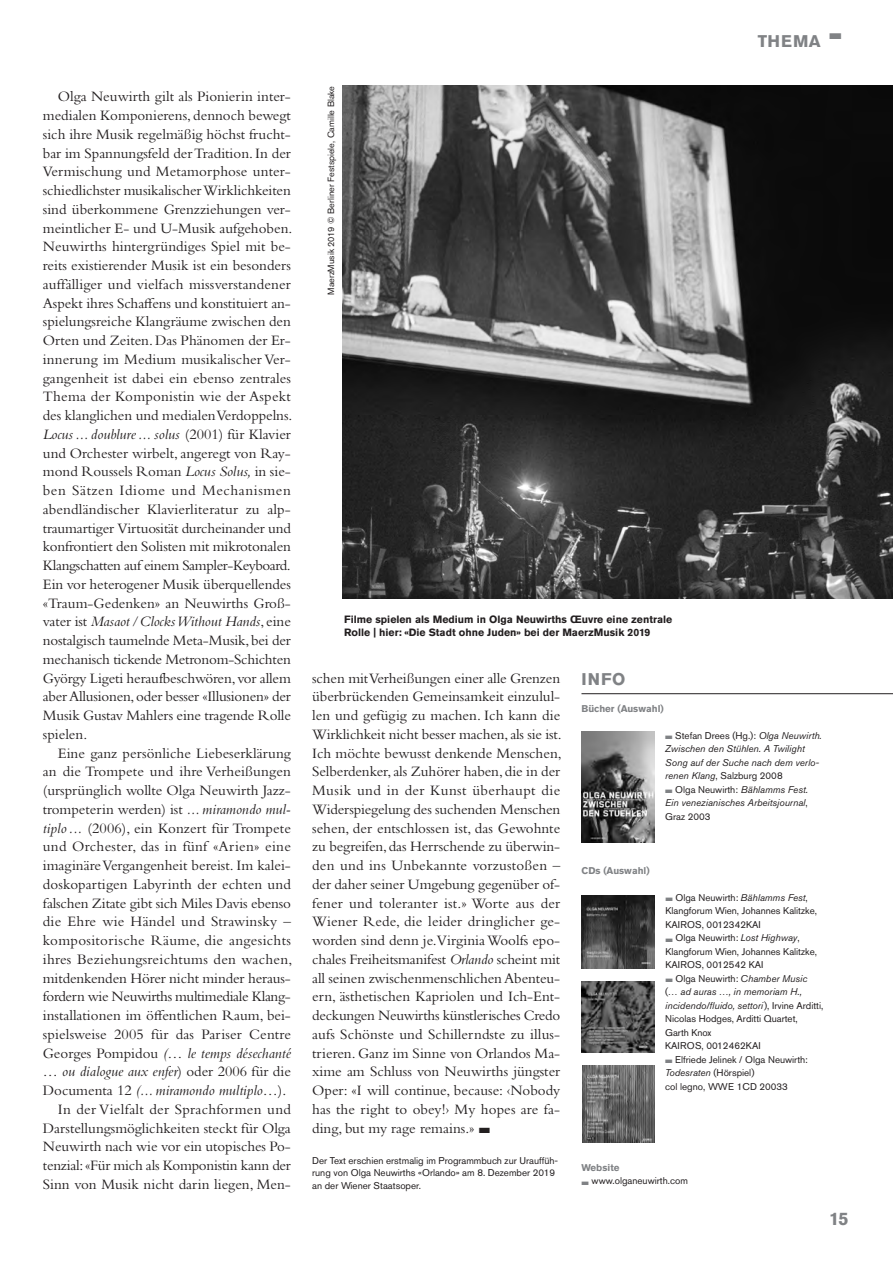
<style>
.page{position:relative;width:893px;height:1263px;background:#fff}
.page>*{position:absolute;margin:0;border:0;box-sizing:border-box;transform-origin:0 0}
.t1{font:700 18px "Akzidenz Grotesk Pro";color:#808285}
.t2{font:700 16.8px "Akzidenz Grotesk Pro";letter-spacing:.06em;color:#808285}
.t3{font:15px/18.8px "Bembo Std";color:#231f20;text-align:justify}
.t4{font:15px "Bembo Std";letter-spacing:.02em;color:#231f20}
.t5{font:italic 15px "Bembo Std";color:#231f20}
.t6{font:15px "Bembo Std";letter-spacing:-.025em;color:#231f20}
.t7{font:700 10.5px/13.5px "Akzidenz Grotesk Pro";color:#231f20}
.t8{font:9.75px/13.5px "Akzidenz Grotesk Pro";color:#231f20}
.t9{font:italic 9.75px/13.5px "Akzidenz Grotesk Pro";color:#231f20}
.t10{font:700 9.75px "Akzidenz Grotesk Pro";color:#808285}
.t11{font:9px "Akzidenz Grotesk Pro";color:#231f20}
.s1{font-style:italic}
.s2{font-style:normal}
.s3{color:#808285}
</style>
<div class="page">
<img style="left:342px;top:85px;width:551px;height:514px">
<hr style="left:581px;top:693px;width:312px;height:1px;background:#231f20">
<img style="left:581px;top:731px;width:73px;height:111px">
<img style="left:581px;top:981px;width:74px;height:71px">
<img style="left:581px;top:896px;width:74px;height:73px">
<img style="left:582px;top:1065px;width:73px;height:77px">
<p class="t3" style="left:43px;top:89px;width:251px;text-indent:15px">Olga Neuwirth gilt als Pionierin inter&shy;medialen Komponierens, dennoch bewegt sich ihre Musik regelmäßig höchst frucht&shy;bar im Spannungsfeld der Tradition. In der Vermischung und Metamorphose unter&shy;schiedlichster musikalischer Wirklichkeiten sind überkommene Grenzziehungen ver&shy;meintlicher E- und U-Musik aufgehoben.<br>Neuwirths hintergründiges Spiel mit be&shy;reits existierender Musik ist ein besonders auffälliger und vielfach missverstandener Aspekt ihres Schaffens und konstituiert an&shy;spielungsreiche Klangräume zwischen den Orten und Zeiten. Das Phänomen der Er&shy;innerung im Medium musikalischer Ver&shy;gangenheit ist dabei ein ebenso zentrales Thema der Komponistin wie der Aspekt des klanglichen und medialen Verdoppelns.<br><span class="s1">Locus ... doublure ... solus</span> (2001) für Klavier und Orchester wirbelt, angeregt von Ray&shy;mond Roussels Roman <span class="s1">Locus Solus,</span> in sie&shy;ben Sätzen Idiome und Mechanismen abendländischer Klavierliteratur zu alp&shy;traumartiger Virtuosität durcheinander und konfrontiert den Solisten mit mikrotonalen Klangschatten auf einem Sampler-Keyboard.<br>Ein vor heterogener Musik überquellendes «Traum-Gedenken» an Neuwirths Groß&shy;vater ist <span class="s1">Masaot/Clocks Without Hands</span>, eine nostalgisch taumelnde Meta-Musik, bei der mechanisch tickende Metronom-Schichten György Ligeti heraufbeschwören, vor allem aber Allusionen, oder besser «Illusionen» der Musik Gustav Mahlers eine tragende Rolle spielen.</p>
<p class="t3" style="left:58px;top:745px;width:235px">Eine ganz persönliche Liebeserklärung</p>
<p class="t3" style="left:43px;top:764px;width:250px">an die Trompete und ihre Verheißungen</p>
<p class="t3" style="left:43px;top:782px;width:250px">(ur sprüng lich wollte Olga Neuwirth Jazz-</p>
<p class="t3" style="left:43px;top:801px;width:250px">trompeterin werden) ist <span class="s1">...miramondo mul-</span></p>
<p class="t3" style="left:43px;top:820px;width:250px"><span class="s1">tiplo...</span> (2006), ein Konzert für Trompete</p>
<p class="t4" style="left:43px;top:841px;width:250px">und Orchester, das in fünf «Arien» eine</p>
<p class="t3" style="left:43px;top:857px;width:250px">imaginäre Vergangenheit bereist. Im kalei-</p>
<p class="t3" style="left:43px;top:876px;width:250px">doskopartigen Labyrinth der echten und</p>
<p class="t3" style="left:43px;top:895px;width:250px">falschen Zitate gibt sich Miles Davis ebenso</p>
<p class="t3" style="left:43px;top:914px;width:250px">die Ehre wie Händel und Strawins ky –</p>
<p class="t4" style="left:43px;top:935px;width:250px">kompositorische Räume, die angesichts</p>
<p class="t4" style="left:43px;top:954px;width:251px">ihres Beziehungsreichtums den wachen,</p>
<p class="t3" style="left:43px;top:970px;width:250px">mitdenkenden Hörer nicht minder heraus-</p>
<p class="t6" style="left:43px;top:991px;width:249px">fordern wie Neuwirths multimediale Klang -</p>
<p class="t3" style="left:43px;top:1007px;width:250px">instal la tio nen im öffentlichen Raum, bei-</p>
<p class="t3" style="left:43px;top:1026px;width:250px">spielsweise 2005 für das Pariser Centre</p>
<p class="t5" style="left:43px;top:1047px;width:250px"><span class="s2">Georges Pompi dou</span> (… le temps désechanté</p>
<p class="t5" style="left:43px;top:1066px;width:250px">… ou dialogue aux enfer<span class="s2">) oder 2006 für die</span></p>
<p class="t5" style="left:43px;top:1085px;width:245px"><span class="s2">Documenta 12</span> (... miramondo multiplo…<span class="s2">).</span></p>
<p class="t4" style="left:58px;top:1104px;width:235px">In der Vielfalt der Sprachformen und</p>
<p class="t3" style="left:43px;top:1120px;width:250px">Darstellungsmöglichkeiten steckt für Olga</p>
<p class="t3" style="left:43px;top:1139px;width:250px">Neuwirth nach wie vor ein utopisches Po-</p>
<p class="t3" style="left:43px;top:1157px;width:250px">tenzial: «Für mich als Komponistin kann der</p>
<p class="t3" style="left:43px;top:1176px;width:250px">Sinn von Musik nicht darin liegen, Men-</p>
<p class="t11" style="left:328px;top:295px;width:210px;rotate:-90deg">MaerzMusik 2019 © Berliner Festspiele, Camille Blake</p>
<p class="t2" style="left:758px;top:35px;width:86px">THEMA ■</p>
<p class="t7" style="left:344px;top:613px;width:330px">Filme spielen als Medium in Olga Neuwirths Œuvre eine zentrale<br>Rolle | hier: «Die Stadt ohne Juden» bei der MaerzMusik 2019</p>
<p class="t3" style="left:312px;top:670px;width:251px">schen mit Verheißungen einer alle Grenzen überbrückenden Gemeinsamkeit einzulul&shy;len und gefügig zu machen. Ich kann die Wirklichkeit nicht besser machen, als sie ist.<br>Ich möchte bewusst denkende Menschen, Selberdenker, als Zuhörer haben, die in der Musik und in der Kunst überhaupt die Widerspiegelung des suchenden Menschen sehen, der entschlossen ist, das Gewohnte zu begreifen, das Herrschende zu überwin&shy;den und ins Unbekannte vorzustoßen – der daher seiner Umgebung gegenüber of&shy;fener und toleranter ist.» Worte aus der Wiener Rede, die leider dringlicher ge&shy;worden sind denn je.Virginia Woolfs epo&shy;chales Freiheitsmanifest <span class="s1">Orlando</span> scheint mit all seinen zwischenmenschlichen Abenteu&shy;ern, ästhetischen Kapriolen und Ich-Ent&shy;deckungen Neuwirths künstlerisches Credo aufs Schönste und Schillerndste zu illus&shy;trieren. Ganz im Sinne von Orlandos Ma&shy;xime am Schluss von Neuwirths jüngster Oper: «I will continue, because: ‹Nobody has the right to obey!› My hopes are fa&shy;ding, but my rage remains.» ■</p>
<p class="t8" style="left:312px;top:1155px;width:248px;line-height:12.5px">Der Text erschien erstmalig im Programmbuch zur Urauffüh&shy;rung von Olga Neuwirths «Orlando» am 8. Dezember 2019 an der Wiener Staatsoper.</p>
<p class="t2" style="left:581px;top:673px;width:46px">INFO</p>
<p class="t10" style="left:581px;top:705px;width:84px">Bücher (Auswahl)</p>
<p class="t9" style="left:665px;top:730px;width:158px"><span class="s3">■</span> <span class="s2">Stefan Drees (Hg.):</span> Olga Neuwirth.<br>Zwischen den Stühlen. A Twilight<br>Song auf der Suche nach dem verlo&shy;renen Klang<span class="s2">, Salzburg 2008</span></p>
<p class="t9" style="left:665px;top:784px;width:144px;text-align:justify"><span class="s3">■</span> <span class="s2">Olga Neuwirth:</span> Bählamms Fest.<br>Ein venezianisches Arbeitsjournal<span class="s2">, Graz 2003</span></p>
<p class="t10" style="left:581px;top:867px;width:70px">CDs (Auswahl)</p>
<p class="t8" style="left:665px;top:892px;width:153px"><span class="s3">■</span> Olga Neuwirth: <span class="s1">Bählamms Fest</span>,<br>Klangforum Wien, Johannes Kalitzke,<br>KAIROS, 0012342KAI</p>
<p class="t8" style="left:665px;top:932px;width:153px"><span class="s3">■</span> Olga Neuwirth: <span class="s1">Lost Highway</span>,<br>Klangforum Wien, Johannes Kalitzke,<br>KAIROS, 0012542 KAI</p>
<p class="t8" style="left:665px;top:973px;width:160px"><span class="s3">■</span> Olga Neuwirth: <span class="s1">Chamber Music<br></span>(<span class="s1">… ad auras …, in memoriam H., incidendo/fluido, settori</span>), Irvine Arditti,<br>Nicolas Hodges, Arditti Quartet,<br>Garth Knox<br>KAIROS, 0012462KAI</p>
<p class="t8" style="left:665px;top:1054px;width:144px"><span class="s3">■</span> Elfriede Jelinek / Olga Neuwirth:<br><span class="s1">Todesraten</span> (Hörspiel)<br>col legno, WWE 1CD 20033</p>
<p class="t10" style="left:581px;top:1164px;width:39px">Website</p>
<p class="t8" style="left:581px;top:1175px;width:108px"><span class="s3">■</span> www.olganeuwirth.com</p>
<p class="t1" style="left:829px;top:1213px;width:21px">15</p>
</div>
